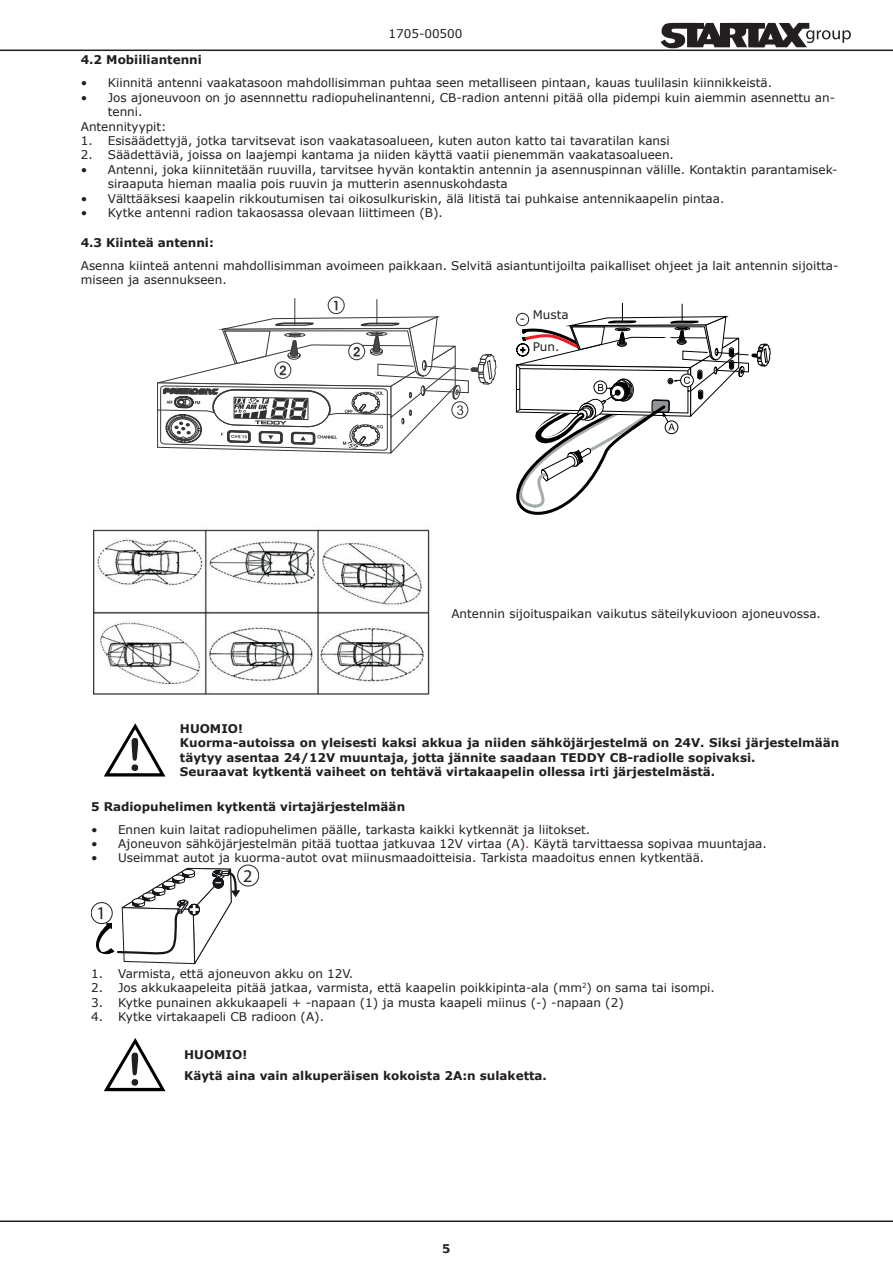
<style>
.page{position:relative;width:893px;height:1263px;background:#fff}
.page>*{position:absolute;margin:0;border:0;box-sizing:border-box;transform-origin:0 0}
.t1{font:18px "Myriad Pro";color:#231f20}
.Käyttöohjeteksti{font:12px/14.4px "Verdana";color:#231f20}
.Käyttöohjeotsikko_H1{font:700 12px/14.4px "Verdana";color:#231f20}
.Käyttöohjeotsikko_H2{font:700 12px "Verdana";color:#231f20}
.t2{font:700 12px "DejaVu Sans";color:#231f20}
.s1{color:#ee1d23}
</style>
<div class="page">
<hr style="left:0;top:1220px;width:893px;height:2px;background:#231f20">
<hr style="left:0;top:50px;width:893px;height:1px;background:#231f20">
<svg style="left:660px;top:23px;width:191px;height:26px"></svg>
<img style="left:93px;top:529px;width:337px;height:166px">
<svg style="left:104px;top:723px;width:61px;height:53px"></svg>
<div style="left:237px;top:865px;width:22px;height:21px;border:1px solid #231f20;border-radius:50%"></div>
<svg style="left:93px;top:867px;width:146px;height:97px"></svg>
<div style="left:91px;top:902px;width:21px;height:22px;border:1px solid #231f20;border-radius:50%"></div>
<svg style="left:104px;top:1038px;width:62px;height:53px"></svg>
<div style="left:328px;top:296px;width:17px;height:18px;border:1px solid #383839;border-radius:50%"></div>
<svg style="left:157px;top:298px;width:614px;height:217px"></svg>
<p class="Käyttöohjeteksti" style="left:389px;top:26px;width:75px">1705-00500</p>
<p class="Käyttöohjeotsikko_H1" style="left:81px;top:53px;width:123px">4.2 Mobiiliantenni</p>
<p class="Käyttöohjeteksti" style="left:81px;top:76px;width:693px">• Kiinnitä antenni vaakatasoon mahdollisimman puhtaa seen metalliseen pintaan, kauas tuulilasin kiinnikkeistä.</p>
<p class="Käyttöohjeteksti" style="left:108px;top:90px;width:729px;text-indent:-27px">• Jos ajoneuvoon on jo asennnettu radiopuhelinantenni, CB-radion antenni pitää olla pidempi kuin aiemmin asennettu an&shy;tenni.</p>
<p class="Käyttöohjeteksti" style="left:81px;top:119px;width:87px">Antennityypit:</p>
<p class="Käyttöohjeteksti" style="left:81px;top:133px;width:590px">1. Esisäädettyjä, jotka tarvitsevat ison vaakatasoalueen, kuten auton katto tai tavaratilan kansi</p>
<p class="Käyttöohjeteksti" style="left:81px;top:148px;width:595px">2. Säädettäviä, joissa on laajempi kantama ja niiden käyttä vaatii pienemmän vaakatasoalueen.</p>
<p class="Käyttöohjeteksti" style="left:108px;top:162px;width:731px;text-indent:-27px">• Antenni, joka kiinnitetään ruuvilla, tarvitsee hyvän kontaktin antennin ja asennuspinnan välille. Kontaktin parantamisek&shy;siraaputa hieman maalia pois ruuvin ja mutterin asennuskohdasta</p>
<p class="Käyttöohjeteksti" style="left:81px;top:191px;width:645px">• Välttääksesi kaapelin rikkoutumisen tai oikosulkuriskin, älä litistä tai puhkaise antennikaapelin pintaa.</p>
<p class="Käyttöohjeteksti" style="left:81px;top:205px;width:364px">• Kytke antenni radion takaosassa olevaan liittimeen (B).</p>
<p class="Käyttöohjeotsikko_H2" style="left:81px;top:234px;width:135px">4.3 Kiinteä antenni:</p>
<p class="Käyttöohjeteksti" style="left:81px;top:258px;width:759px">Asenna kiinteä antenni mahdollisimman avoimeen paikkaan. Selvitä asiantuntijoilta paikalliset ohjeet ja lait antennin sijoitta&shy;miseen ja asennukseen.</p>
<p class="Käyttöohjeteksti" style="left:520px;top:307px;width:50px">- Musta</p>
<p class="Käyttöohjeteksti" style="left:533px;top:339px;width:28px">Pun.</p>
<p class="Käyttöohjeteksti" style="left:451px;top:607px;width:371px">Antennin sijoituspaikan vaikutus säteilykuvioon ajoneuvossa.</p>
<p class="Käyttöohjeotsikko_H1" style="left:180px;top:721px;width:661px">HUOMIO!<br>Kuorma-autoissa on yleisesti kaksi akkua ja niiden sähköjärjestelmä on 24V. Siksi järjestelmään täytyy asentaa 24/12V muuntaja, jotta jännite saadaan TEDDY CB-radiolle sopivaksi.<br>Seuraavat kytkentä vaiheet on tehtävä virtakaapelin ollessa irti järjestelmästä.</p>
<p class="Käyttöohjeotsikko_H1" style="left:91px;top:799px;width:316px">5 Radiopuhelimen kytkentä virtajärjestelmään</p>
<p class="Käyttöohjeteksti" style="left:91px;top:822px;width:501px">• Ennen kuin laitat radiopuhelimen päälle, tarkasta kaikki kytkennät ja liitokset.</p>
<p class="Käyttöohjeteksti" style="left:91px;top:836px;width:677px">• Ajoneuvon sähköjärjestelmän pitää tuottaa jatkuvaa 12V virtaa (A)<span class="s1">.</span> Käytä tarvittaessa sopivaa muuntajaa.</p>
<p class="Käyttöohjeteksti" style="left:91px;top:851px;width:615px">• Useimmat autot ja kuorma-autot ovat miinusmaadoitteisia. Tarkista maadoitus ennen kytkentää.</p>
<p class="t1" style="left:243px;top:865px;width:11px">2</p>
<p class="t1" style="left:97px;top:902px;width:11px">1</p>
<p class="Käyttöohjeteksti" style="left:91px;top:966px;width:264px">1. Varmista, että ajoneuvon akku on 12V.</p>
<p class="Käyttöohjeteksti" style="left:91px;top:981px;width:625px">2. Jos akkukaapeleita pitää jatkaa, varmista, että kaapelin poikkipinta-ala (mm<sup>2</sup>) on sama tai isompi.</p>
<p class="Käyttöohjeteksti" style="left:91px;top:995px;width:534px">3. Kytke punainen akkukaapeli + -napaan (1) ja musta kaapeli miinus (-) -napaan (2)</p>
<p class="Käyttöohjeteksti" style="left:91px;top:1009px;width:234px">4. Kytke virtakaapeli CB radioon (A).</p>
<p class="Käyttöohjeotsikko_H1" style="left:184px;top:1043px;width:364px;line-height:21px">HUOMIO!<br>Käytä aina vain alkuperäisen kokoista 2A:n sulaketta.</p>
<p class="t2" style="left:442px;top:1238px;width:10px">5</p>
</div>
